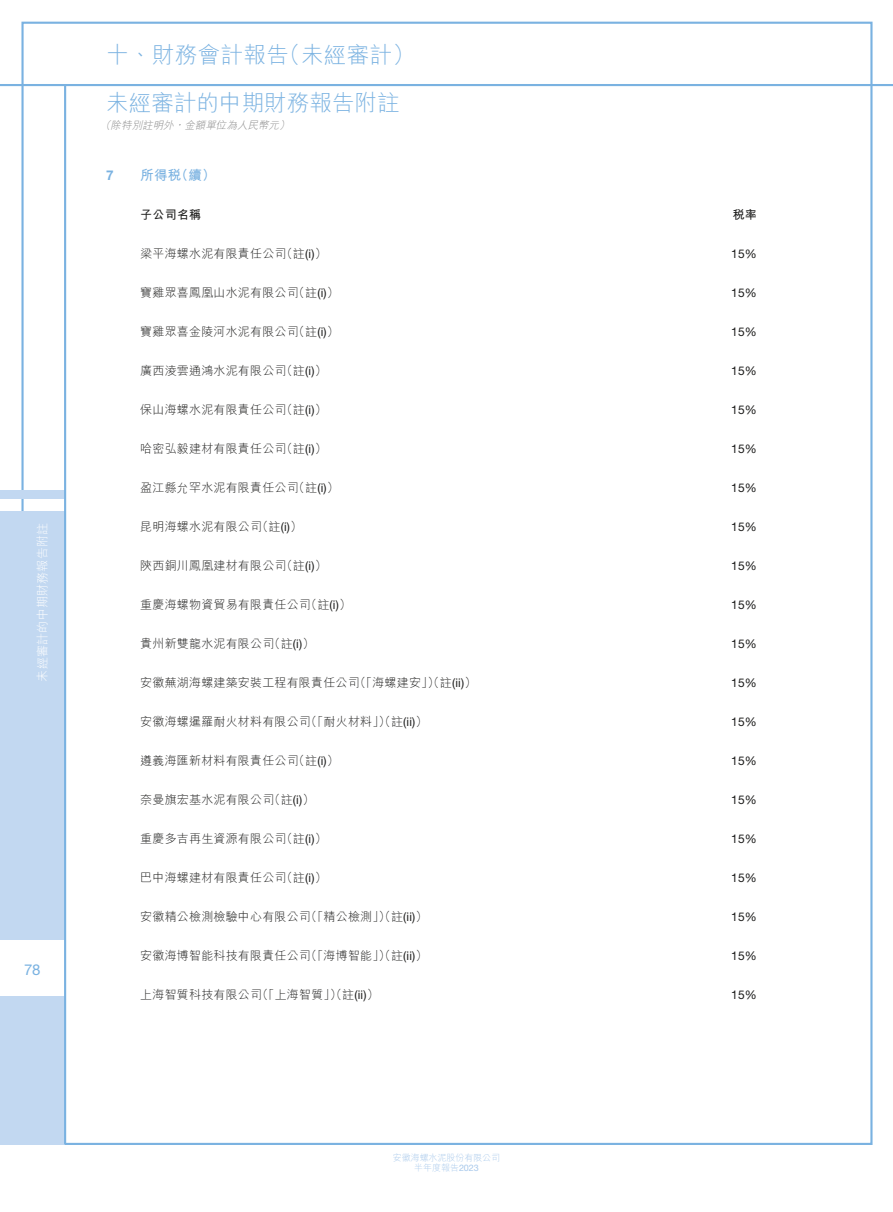
<style>
.page{position:relative;width:893px;height:1212px;background:#fff}
.page>*{position:absolute;margin:0;border:0;box-sizing:border-box;transform-origin:0 0}
.t1{font:300 22.5px "M Hei HK";letter-spacing:.005em;color:#7ab2e1}
.t2{font:15px "Helvetica Neue LT Std";color:#7ab2e1}
.t3{font:700 13.5px "M Hei HK";color:#7ab2e1}
.t4{font:700 13.5px "Helvetica Neue LT Std";color:#7ab2e1}
.t5{font:300 12px "M Hei HK";letter-spacing:.015em;color:#1c1c1b}
.t6{font:12px "Helvetica Neue LT Std";letter-spacing:.015em;color:#1c1c1b}
.t7{font:300 12px "M Hei HK";letter-spacing:.015em;color:#fff}
.t8{font:700 12px "M Hei HK";letter-spacing:.015em;color:#1c1c1b}
.t9{font:italic 300 10.5px "M Hei HK";color:#878787}
.t10{font:300 9px/10.8px "M Hei HK";letter-spacing:-.005em;color:#a7c8eb;text-align:center}
.s1{font-family:"Helvetica Neue LT Std";font-weight:400}
</style>
<div class="page">
<div style="left:0;top:511px;width:65px;height:634px;background:#c2d8f1"></div>
<div style="left:0;top:490px;width:65px;height:9px;background:#c2d8f1"></div>
<hr style="left:0;top:84px;width:893px;height:2px;background:#7ab2e1">
<div style="left:0;top:941px;width:65px;height:55px;background:#fff"></div>
<hr style="left:64px;top:86px;width:2px;height:1058px;background:#7ab2e1">
<p class="t7" style="left:34px;top:681px;width:160px;rotate:-90deg">未經審計的中期財務報告附註</p>
<p class="t2" style="left:24px;top:960px;width:18px">78</p>
<h1 class="t1" style="left:106px;top:39px;width:310px">十、財務會計報告（未經審計）</h1>
<h1 class="t1" style="left:106px;top:87px;width:295px">未經審計的中期財務報告附註</h1>
<p class="t9" style="left:100px;top:117px;width:194px">（除特別註明外，金額單位為人民幣元）</p>
<p class="t4" style="left:106px;top:167px;width:9px">7</p>
<p class="t3" style="left:140px;top:165px;width:77px">所得稅（續）</p>
<p class="t8" style="left:140px;top:206px;width:62px">子公司名稱</p>
<p class="t8" style="left:733px;top:206px;width:26px">稅率</p>
<p class="t5" style="left:140px;top:245px;width:188px">梁平海螺水泥有限責任公司（註<span class="s1">(i)</span>）</p>
<p class="t6" style="left:731px;top:246px;width:27px">15%</p>
<p class="t5" style="left:140px;top:284px;width:200px">寶雞眾喜鳳凰山水泥有限公司（註<span class="s1">(i)</span>）</p>
<p class="t6" style="left:731px;top:285px;width:27px">15%</p>
<p class="t5" style="left:140px;top:323px;width:200px">寶雞眾喜金陵河水泥有限公司（註<span class="s1">(i)</span>）</p>
<p class="t6" style="left:731px;top:324px;width:27px">15%</p>
<p class="t5" style="left:140px;top:362px;width:188px">廣西淩雲通鴻水泥有限公司（註<span class="s1">(i)</span>）</p>
<p class="t6" style="left:731px;top:363px;width:27px">15%</p>
<p class="t5" style="left:140px;top:401px;width:188px">保山海螺水泥有限責任公司（註<span class="s1">(i)</span>）</p>
<p class="t6" style="left:731px;top:402px;width:27px">15%</p>
<p class="t5" style="left:140px;top:440px;width:188px">哈密弘毅建材有限責任公司（註<span class="s1">(i)</span>）</p>
<p class="t6" style="left:731px;top:441px;width:27px">15%</p>
<p class="t5" style="left:140px;top:479px;width:200px">盈江縣允罕水泥有限責任公司（註<span class="s1">(i)</span>）</p>
<p class="t6" style="left:731px;top:480px;width:27px">15%</p>
<p class="t5" style="left:140px;top:518px;width:163px">昆明海螺水泥有限公司（註<span class="s1">(i)</span>）</p>
<p class="t6" style="left:731px;top:519px;width:27px">15%</p>
<p class="t5" style="left:140px;top:557px;width:188px">陝西銅川鳳凰建材有限公司（註<span class="s1">(i)</span>）</p>
<p class="t6" style="left:731px;top:558px;width:27px">15%</p>
<p class="t5" style="left:140px;top:596px;width:212px">重慶海螺物資貿易有限責任公司（註<span class="s1">(i)</span>）</p>
<p class="t6" style="left:731px;top:597px;width:27px">15%</p>
<p class="t5" style="left:140px;top:635px;width:176px">貴州新雙龍水泥有限公司（註<span class="s1">(i)</span>）</p>
<p class="t6" style="left:731px;top:636px;width:27px">15%</p>
<p class="t5" style="left:140px;top:674px;width:338px">安徽蕪湖海螺建築安裝工程有限責任公司（「海螺建安」）（註<span class="s1">(ii)</span>）</p>
<p class="t6" style="left:731px;top:675px;width:27px">15%</p>
<p class="t5" style="left:140px;top:713px;width:289px">安徽海螺暹羅耐火材料有限公司（「耐火材料」）（註<span class="s1">(ii)</span>）</p>
<p class="t6" style="left:731px;top:714px;width:27px">15%</p>
<p class="t5" style="left:140px;top:752px;width:200px">遵義海匯新材料有限責任公司（註<span class="s1">(i)</span>）</p>
<p class="t6" style="left:731px;top:753px;width:27px">15%</p>
<p class="t5" style="left:140px;top:791px;width:176px">奈曼旗宏基水泥有限公司（註<span class="s1">(i)</span>）</p>
<p class="t6" style="left:731px;top:792px;width:27px">15%</p>
<p class="t5" style="left:140px;top:830px;width:188px">重慶多吉再生資源有限公司（註<span class="s1">(i)</span>）</p>
<p class="t6" style="left:731px;top:831px;width:27px">15%</p>
<p class="t5" style="left:140px;top:869px;width:188px">巴中海螺建材有限責任公司（註<span class="s1">(i)</span>）</p>
<p class="t6" style="left:731px;top:870px;width:27px">15%</p>
<p class="t5" style="left:140px;top:908px;width:289px">安徽精公檢測檢驗中心有限公司（「精公檢測」）（註<span class="s1">(ii)</span>）</p>
<p class="t6" style="left:731px;top:909px;width:27px">15%</p>
<p class="t5" style="left:140px;top:947px;width:289px">安徽海博智能科技有限責任公司（「海博智能」）（註<span class="s1">(ii)</span>）</p>
<p class="t6" style="left:731px;top:948px;width:27px">15%</p>
<p class="t5" style="left:140px;top:986px;width:240px">上海智質科技有限公司（「上海智質」）（註<span class="s1">(ii)</span>）</p>
<p class="t6" style="left:731px;top:987px;width:27px">15%</p>
<p class="t10" style="left:393px;top:1151px;width:109px">安徽海螺水泥股份有限公司半年度報告<span class="s1">2023</span></p>
</div>
